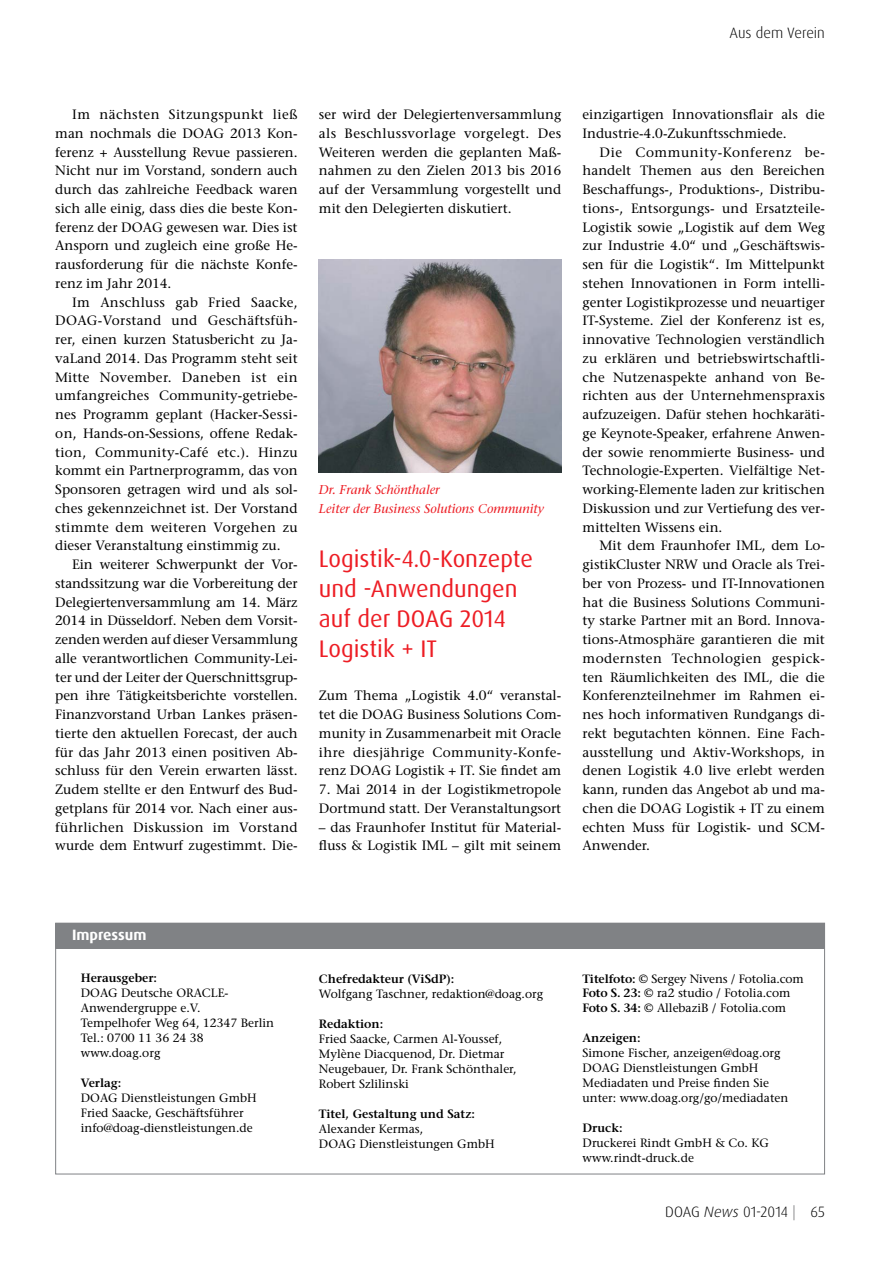
<style>
.page{position:relative;width:893px;height:1263px;background:#fff}
.page>*{position:absolute;margin:0;border:0;box-sizing:border-box;transform-origin:0 0}
.t1{font:24px/30px "Dax Pro";color:#ed1d24}
.t2{font:300 15px "Dax Pro";color:#000}
.t3{font:700 15px "Dax Pro";color:#fff}
.t4{font:500 13.5px/18.8px "Stone Serif Std";color:#000;text-align:justify}
.t5{font:italic 500 12.75px/18.8px "Stone Serif Std";color:#ed1d24}
.t6{font:500 12px/15px "Stone Serif Std";color:#000}
.t7{font:600 12px "Stone Serif Std";color:#000}
.s1{font-weight:600}
.s2{font-style:italic}
.s3{color:#6d6e71}
</style>
<div class="page">
<div style="left:55px;top:923px;width:770px;height:25px;background:#808285"></div>
<img style="left:319px;top:259px;width:242px;height:213px">
<p class="t2" style="left:729px;top:23px;width:97px">Aus dem Verein</p>
<p class="t4" style="left:55px;top:105px;width:244px;text-indent:17px">Im nächsten Sitzungspunkt ließ man nochmals die DOAG 2013 Kon&shy;ferenz + Ausstellung Revue passieren.<br>Nicht nur im Vorstand, sondern auch durch das zahlreiche Feedback waren sich alle einig, dass dies die beste Kon&shy;ferenz der DOAG gewesen war. Dies ist Ansporn und zugleich eine große He&shy;rausforderung für die nächste Konfe&shy;renz im Jahr 2014.</p>
<p class="t4" style="left:55px;top:293px;width:244px;text-indent:17px">Im Anschluss gab Fried Saacke, DOAG-Vorstand und Geschäftsfüh&shy;rer, einen kurzen Statusbericht zu Ja&shy;vaLand 2014. Das Programm steht seit Mitte November. Daneben ist ein umfangreiches Community-getriebe&shy;nes Programm geplant (Hacker-Sessi&shy;on, Hands-on-Sessions, offene Redak&shy;tion, Community-Café etc.). Hinzu kommt ein Partnerprogramm, das von Sponsoren getragen wird und als sol&shy;ches gekennzeichnet ist. Der Vorstand stimmte dem weiteren Vorgehen zu dieser Veranstaltung einstimmig zu.</p>
<p class="t4" style="left:55px;top:555px;width:244px;text-indent:17px">Ein weiterer Schwerpunkt der Vor&shy;standssitzung war die Vorbereitung der Delegiertenversammlung am 14. März 2014 in Düsseldorf. Neben dem Vorsit&shy;zenden werden auf dieser Versammlung alle verantwortlichen Community-Lei&shy;ter und der Leiter der Querschnittsgrup&shy;pen ihre Tätigkeitsberichte vorstellen.<br>Finanzvorstand Urban Lankes präsen&shy;tierte den aktuellen Forecast, der auch für das Jahr 2013 einen positiven Ab&shy;schluss für den Verein erwarten lässt.<br>Zudem stellte er den Entwurf des Bud&shy;getplans für 2014 vor. Nach einer aus&shy;führlichen Diskussion im Vorstand wurde dem Entwurf zugestimmt. Die-</p>
<p class="t4" style="left:319px;top:105px;width:244px">ser wird der Delegiertenversammlung als Beschlussvorlage vorgelegt. Des Weiteren werden die geplanten Maß&shy;nahmen zu den Zielen 2013 bis 2016 auf der Versammlung vorgestellt und mit den Delegierten diskutiert.</p>
<p class="t5" style="left:319px;top:480px;width:226px">Dr. Frank Schönthaler<br>Leiter der Business Solutions Community</p>
<h1 class="t1" style="left:319px;top:544px;width:216px">Logistik-4.0-Konzepte und -Anwendungen auf der DOAG 2014<br>Logistik + IT</h1>
<p class="t4" style="left:319px;top:686px;width:244px">Zum Thema „Logistik 4.0“ veranstal&shy;tet die DOAG Business Solutions Com&shy;munity in Zusammenarbeit mit Oracle ihre diesjährige Community-Konfe&shy;renz DOAG Logistik + IT. Sie findet am</p>
<p class="t4" style="left:319px;top:780px;width:244px">7. Mai 2014 in der Logistikmetropole<br>Dortmund statt. Der Veranstaltungsort</p>
<p class="t4" style="left:319px;top:818px;width:244px">– das Fraunhofer Institut für Material&shy;fluss &amp; Logistik IML – gilt mit seinem</p>
<p class="t4" style="left:583px;top:105px;width:244px">einzigartigen Innovationsflair als die<br>Industrie-4.0-Zukunftsschmiede.</p>
<p class="t4" style="left:583px;top:143px;width:244px;text-indent:17px">Die Community-Konferenz be&shy;handelt Themen aus den Bereichen Beschaffungs-, Produktions-, Distribu&shy;tions-, Entsorgungs- und Ersatzteile-Logistik sowie „Logistik auf dem Weg zur Industrie 4.0“ und „Geschäftswis&shy;sen für die Logistik“. Im Mittelpunkt stehen Innovationen in Form intelli&shy;genter Logistikprozesse und neuartiger IT-Systeme. Ziel der Konferenz ist es, innovative Technologien verständlich zu erklären und betriebswirtschaftli&shy;che Nutzenaspekte anhand von Be&shy;richten aus der Unternehmenspraxis aufzuzeigen. Dafür stehen hochkaräti&shy;ge Keynote-Speaker, erfahrene Anwen&shy;der sowie renommierte Business- und Technologie-Experten. Vielfältige Net&shy;working-Elemente laden zur kritischen Diskussion und zur Vertiefung des ver&shy;mittelten Wissens ein.</p>
<p class="t4" style="left:583px;top:536px;width:244px;text-indent:17px">Mit dem Fraunhofer IML, dem Lo&shy;gistikCluster NRW und Oracle als Trei&shy;ber von Prozess- und IT-Innovationen hat die Business Solutions Communi&shy;ty starke Partner mit an Bord. Innova&shy;tions-Atmosphäre garantieren die mit modernsten Technologien gespick&shy;ten Räumlichkeiten des IML, die die Konferenzteilnehmer im Rahmen ei&shy;nes hoch informativen Rundgangs di&shy;rekt begutachten können. Eine Fach&shy;ausstellung und Aktiv-Workshops, in denen Logistik 4.0 live erlebt werden kann, runden das Angebot ab und ma&shy;chen die DOAG Logistik + IT zu einem echten Muss für Logistik- und SCM-Anwender.</p>
<p class="t3" style="left:72px;top:925px;width:76px">Impressum</p>
<p class="t7" style="left:81px;top:970px;width:78px">Herausgeber:</p>
<p class="t6" style="left:81px;top:985px;width:195px">DOAG Deutsche ORACLE-<br>Anwendergruppe e.V.<br>Tempelhofer Weg 64, 12347 Berlin<br>Tel.: 0700 11 36 24 38 www.doag.org</p>
<p class="t7" style="left:81px;top:1075px;width:42px">Verlag:</p>
<p class="t6" style="left:81px;top:1090px;width:177px">DOAG Dienstleistungen GmbH<br>Fried Saacke, Geschäftsführer info@doag-dienstleistungen.de</p>
<p class="t7" style="left:319px;top:971px;width:137px">Chefredakteur (ViSdP):</p>
<p class="t6" style="left:319px;top:986px;width:226px">Wolfgang Taschner, redaktion@doag.org</p>
<p class="t7" style="left:319px;top:1016px;width:66px">Redaktion:</p>
<p class="t6" style="left:319px;top:1031px;width:199px">Fried Saacke, Carmen Al-Youssef,<br>Mylène Diacquenod, Dr. Dietmar<br>Neugebauer, Dr. Frank Schönthaler,<br>Robert Szlilinski</p>
<p class="t7" style="left:319px;top:1106px;width:158px">Titel, Gestaltung und Satz:</p>
<p class="t6" style="left:319px;top:1121px;width:177px">Alexander Kermas,<br>DOAG Dienstleistungen GmbH</p>
<p class="t6" style="left:583px;top:971px;width:223px;line-height:14.4px"><span class="s1">Titelfoto:</span> © Sergey Nivens / Fotolia.com<br><span class="s1">Foto S. 23:</span> © ra2 studio / Fotolia.com<br><span class="s1">Foto S. 34:</span> © AllebaziB / Fotolia.com</p>
<p class="t7" style="left:583px;top:1030px;width:60px">Anzeigen:</p>
<p class="t6" style="left:583px;top:1045px;width:207px">Simone Fischer, anzeigen@doag.org DOAG Dienstleistungen GmbH Mediadaten und Preise finden Sie unter: www.doag.org/go/mediadaten</p>
<p class="t7" style="left:583px;top:1120px;width:42px">Druck:</p>
<p class="t6" style="left:583px;top:1135px;width:188px">Druckerei Rindt GmbH &amp; Co. KG www.rindt-druck.de</p>
<p class="t2" style="left:665px;top:1202px;width:161px">DOAG <span class="s2">News</span> 01-2014 <span class="s3">|</span> 65</p>
</div>
